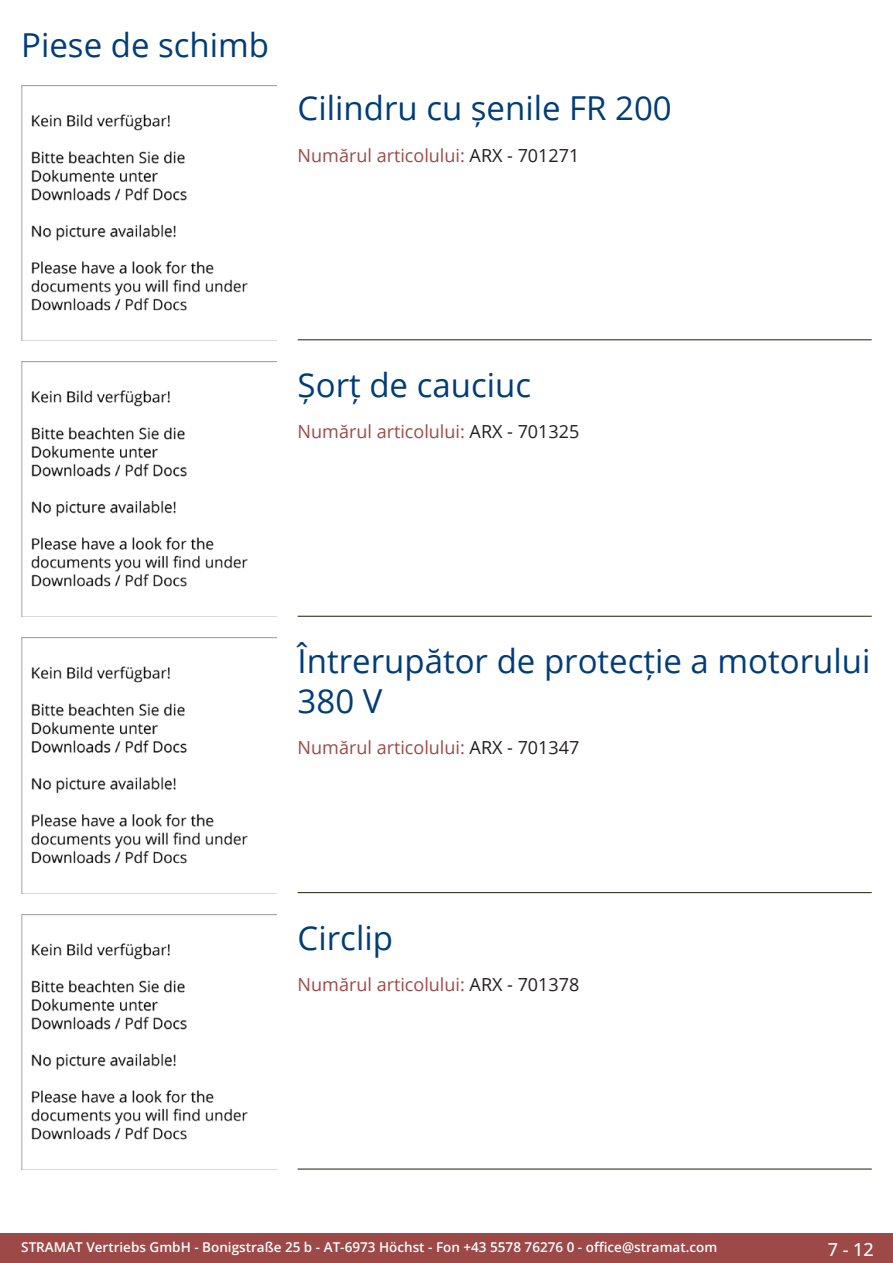
<style>
.page{position:relative;width:893px;height:1263px;background:#fff}
.page>*{position:absolute;margin:0;border:0;box-sizing:border-box;transform-origin:0 0}
.Produkttitel{font:33px/39.6px "Open Sans";color:#003d78}
.RastTitel{font:33px "Open Sans";color:#003d78}
.TechDaten_Überschrif{font:18px "Open Sans";color:#9c4948}
.t1{font:500 18px "Open Sans";color:#fff}
.t2{font:600 13.5px "Open Sans";color:#fff}
.s1{color:#231f20}
</style>
<div class="page">
<div style="left:0;top:1233px;width:893px;height:30px;background:#9c4948"></div>
<hr style="left:298px;top:340px;width:574px;height:1px;background:#201d08">
<hr style="left:298px;top:616px;width:574px;height:1px;background:#201d08">
<hr style="left:298px;top:892px;width:574px;height:1px;background:#201d08">
<hr style="left:298px;top:1169px;width:574px;height:1px;background:#201d08">
<img style="left:21px;top:85px;width:255px;height:255px">
<img style="left:21px;top:361px;width:255px;height:256px">
<img style="left:21px;top:638px;width:255px;height:255px">
<img style="left:21px;top:914px;width:255px;height:255px">
<p class="RastTitel" style="left:21px;top:22px;width:249px">Piese de schimb</p>
<p class="Produkttitel" style="left:298px;top:88px;width:376px">Cilindru cu șenile FR 200</p>
<p class="TechDaten_Überschrif" style="left:298px;top:143px;width:283px">Numărul articolului: <span class="s1">ARX - 701271</span></p>
<p class="Produkttitel" style="left:298px;top:364px;width:235px">Șorț de cauciuc</p>
<p class="TechDaten_Überschrif" style="left:298px;top:420px;width:283px">Numărul articolului: <span class="s1">ARX - 701325</span></p>
<p class="Produkttitel" style="left:298px;top:640px;width:574px">Întrerupător de protecție a motorului<br>380 V</p>
<p class="TechDaten_Überschrif" style="left:298px;top:735px;width:283px">Numărul articolului: <span class="s1">ARX - 701347</span></p>
<p class="Produkttitel" style="left:298px;top:917px;width:97px">Circlip</p>
<p class="TechDaten_Überschrif" style="left:298px;top:972px;width:283px">Numărul articolului: <span class="s1">ARX - 701378</span></p>
<p class="t2" style="left:21px;top:1238px;width:698px">STRAMAT Vertriebs GmbH - Bonigstraße 25 b - AT-6973 Höchst - Fon +43 5578 76276 0 - office@stramat.com</p>
<p class="t1" style="left:828px;top:1237px;width:48px">7 - 12</p>
</div>
